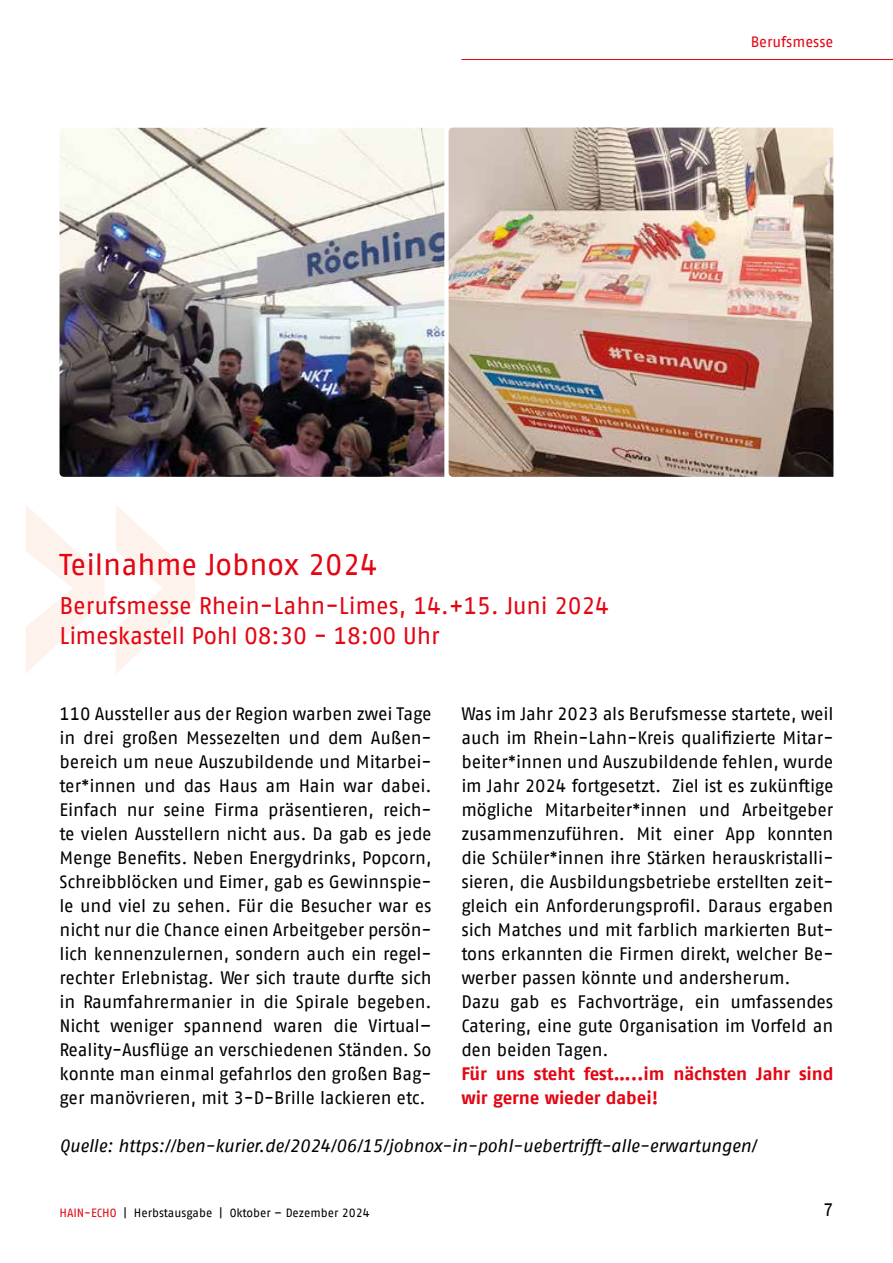
<style>
.page{position:relative;width:893px;height:1263px;background:#fff}
.page>*{position:absolute;margin:0;border:0;box-sizing:border-box;transform-origin:0 0}
.t1{font:30px "AWO Fago Office";color:#e30613}
.t2{font:24px/30px "AWO Fago Office";letter-spacing:-.01em;color:#e30613}
.t3{font:18px/24px "AWO Fago Office";letter-spacing:-.005em;color:#000;text-align:justify}
.t4{font:italic 18px "AWO Fago Office";letter-spacing:-.01em;color:#000}
.t5{font:700 18px/24px "AWO Fago Office";letter-spacing:-.005em;color:#e30613}
.t6{font:15px "AWO Fago Office";color:#e30613}
.t7{font:12px "AWO Fago Office";color:#000}
.s1{color:#e30613}
</style>
<div class="page">
<svg style="left:26px;top:505px;width:169px;height:168px"></svg>
<hr style="left:461px;top:59px;width:432px;height:1px;background:#e30613">
<img style="left:60px;top:128px;width:384px;height:349px">
<img style="left:449px;top:128px;width:384px;height:349px">
<p class="t6" style="left:751px;top:33px;width:84px">Berufsmesse</p>
<h1 class="t1" style="left:60px;top:548px;width:319px">Teilnahme Jobnox 2024</h1>
<h2 class="t2" style="left:60px;top:591px;width:551px">Berufsmesse Rhein-Lahn-Limes, 14.+15. Juni 2024<br>Limeskastell Pohl 08:30 - 18:00 Uhr</h2>
<p class="t3" style="left:60px;top:702px;width:374px">110 Aussteller aus der Region warben zwei Tage in drei großen Messezelten und dem Außen&shy;bereich um neue Auszubildende und Mitarbei&shy;ter*innen und das Haus am Hain war dabei.<br>Einfach nur seine Firma präsentieren, reich&shy;te vielen Ausstellern nicht aus. Da gab es jede Menge Benefits. Neben Energydrinks, Popcorn, Schreibblöcken und Eimer, gab es Gewinnspie&shy;le und viel zu sehen. Für die Besucher war es nicht nur die Chance einen Arbeitgeber persön&shy;lich kennenzulernen, sondern auch ein regel&shy;rechter Erlebnistag. Wer sich traute durfte sich in Raumfahrermanier in die Spirale begeben.<br>Nicht weniger spannend waren die Virtual– Reality-Ausflüge an verschiedenen Ständen. So konnte man einmal gefahrlos den großen Bag&shy;ger manövrieren, mit 3-D-Brille lackieren etc.</p>
<p class="t3" style="left:461px;top:702px;width:374px;text-align:left">Was im Jahr 2023 als Berufsmesse startete, weil auch im Rhein-Lahn-Kreis qualifizierte Mitar&shy;beiter*innen und Auszubildende fehlen, wurde im Jahr 2024 fortgesetzt. Ziel ist es zukünftige mögliche Mitarbeiter*innen und Arbeitgeber zusammenzuführen. Mit einer App konnten die Schüler*innen ihre Stärken herauskristalli&shy;sieren, die Ausbildungsbetriebe erstellten zeit&shy;gleich ein Anforderungsprofil. Daraus ergaben sich Matches und mit farblich markierten But&shy;tons erkannten die Firmen direkt, welcher Be&shy;werber passen könnte und andersherum.<br>Dazu gab es Fachvorträge, ein umfassendes Catering, eine gute Organisation im Vorfeld an den beiden Tagen.</p>
<p class="t5" style="left:461px;top:1062px;width:374px">Für uns steht fest…..im nächsten Jahr sind wir gerne wieder dabei!</p>
<p class="t4" style="left:60px;top:1136px;width:698px">Quelle: https://ben-kurier.de/2024/06/15/jobnox-in-pohl-uebertrifft-alle-erwartungen/</p>
<p class="t7" style="left:60px;top:1205px;width:312px"><span class="s1">HAIN-ECHO</span> | Herbstausgabe | Oktober – Dezember 2024</p>
<p class="t3" style="left:823px;top:1197px;width:12px">7</p>
</div>
